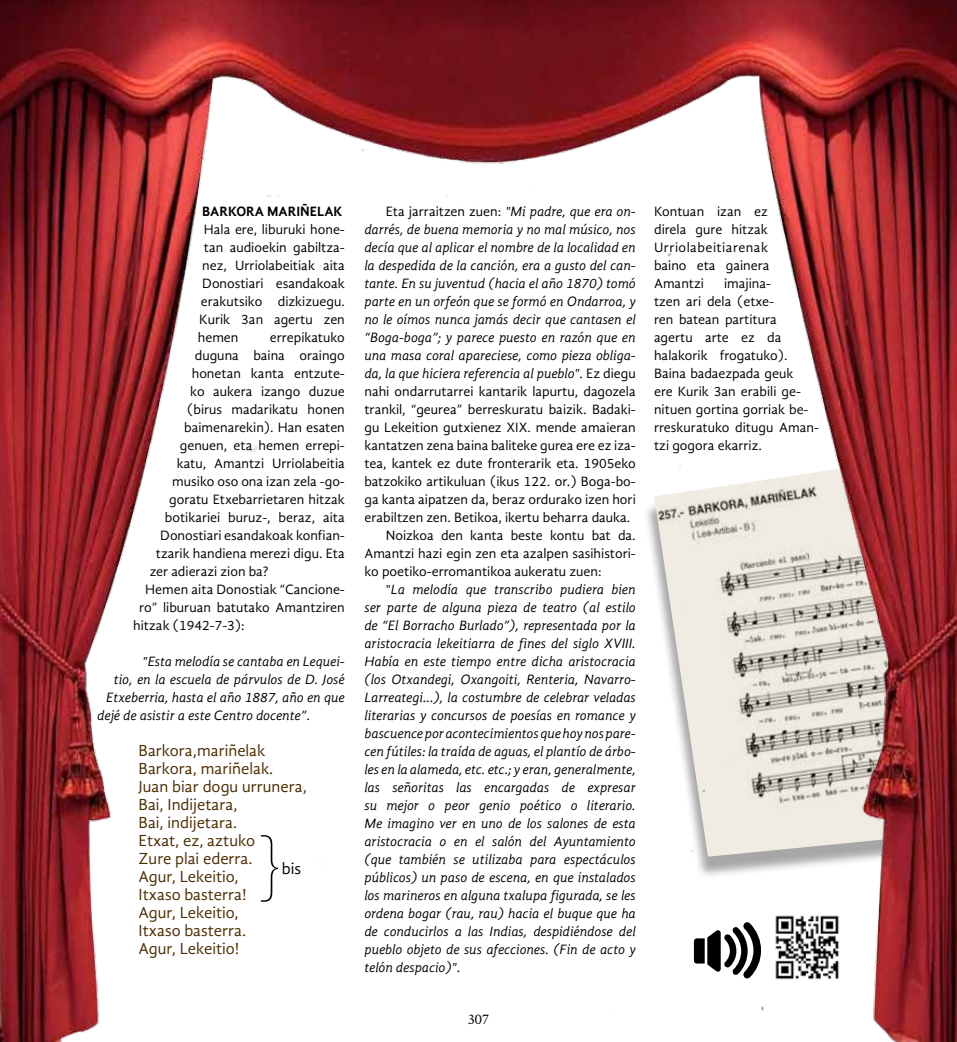
<style>
.page{position:relative;width:957px;height:1042px;background:#fff}
.page>*{position:absolute;margin:0;border:0;box-sizing:border-box;transform-origin:0 0}
.t1{font:200 75px "Avenir Next";color:#000}
.t2{font:16.5px/18px "Gandhi Sans";color:#4b2c00}
.t3{font:16.5px "Gandhi Sans";color:#000}
.t4{font:15px "Crimson Text";color:#000}
.t5{font:italic 13.95px "Gandhi Sans";color:#000}
.t6{font:13.95px/18px "Gandhi Sans";color:#000;text-align:justify}
.t7{font:700 13.95px "Gandhi Sans";color:#000}
.s1{font-style:normal}
.s2{font-style:italic}
</style>
<div class="page">
<img style="left:0;top:0;width:957px;height:1042px">
<svg style="left:694px;top:922px;width:67px;height:56px"></svg>
<img style="left:766px;top:906px;width:81px;height:82px">
<p class="t7" style="left:202px;top:203px;width:142px">BARKORA MARIÑELAK</p>
<p class="t6" style="left:204px;top:220px;width:142px">Hala ere, liburuki hone-</p>
<p class="t6" style="left:204px;top:238px;width:143px">tan audioekin gabiltza-</p>
<p class="t6" style="left:202px;top:256px;width:144px">nez, Urriolabeitiak aita</p>
<p class="t6" style="left:202px;top:274px;width:144px">Donostiari esandakoak</p>
<p class="t6" style="left:201px;top:292px;width:146px">erakutsiko dizkizuegu.</p>
<p class="t6" style="left:199px;top:310px;width:147px">Kurik 3an agertu zen</p>
<p class="t6" style="left:198px;top:328px;width:42px">hemen</p>
<p class="t6" style="left:270px;top:328px;width:76px">errepikatuko</p>
<p class="t6" style="left:195px;top:346px;width:151px">duguna baina oraingo</p>
<p class="t6" style="left:192px;top:364px;width:155px">honetan kanta entzute-</p>
<p class="t6" style="left:190px;top:382px;width:156px">ko aukera izango duzue</p>
<p class="t6" style="left:187px;top:400px;width:159px">(birus madarikatu honen</p>
<p class="t6" style="left:184px;top:418px;width:162px">baimenarekin). Han esaten</p>
<p class="t6" style="left:180px;top:436px;width:167px">genuen, eta hemen errepi-</p>
<p class="t6" style="left:177px;top:454px;width:169px">katu, Amantzi Urriolabeitia</p>
<p class="t6" style="left:172px;top:472px;width:174px">musiko oso ona izan zela -go-</p>
<p class="t6" style="left:169px;top:490px;width:177px">goratu Etxebarrietaren hitzak</p>
<p class="t6" style="left:165px;top:508px;width:182px">botikariei buruz-, beraz, aita</p>
<p class="t6" style="left:160px;top:526px;width:186px">Donostiari esandakoak konfian-</p>
<p class="t6" style="left:156px;top:544px;width:191px">tzarik handiena merezi digu. Eta</p>
<p class="t6" style="left:150px;top:562px;width:120px">zer adierazi zion ba?</p>
<p class="t6" style="left:145px;top:580px;width:201px">Hemen aita Donostiak “Cancione-</p>
<p class="t6" style="left:139px;top:598px;width:207px">ro” liburuan batutako Amantziren</p>
<p class="t6" style="left:133px;top:616px;width:113px">hitzak (1942-7-3):</p>
<p class="t5" style="left:143px;top:653px;width:204px">"Esta melodía se cantaba en Lequei-</p>
<p class="t5" style="left:114px;top:671px;width:232px">tio, en la escuela de párvulos de D. José</p>
<p class="t5" style="left:106px;top:689px;width:240px">Etxeberria, hasta el año 1887, año en que</p>
<p class="t5" style="left:97px;top:707px;width:214px">dejé de asistir a este Centro docente”<span class="s1">.</span></p>
<p class="t2" style="left:139px;top:741px;width:170px">Barkora,mariñelak<br>Barkora, mariñelak.<br>Juan biar dogu urrunera,<br>Bai, Indijetara,<br>Bai, indijetara.<br>Etxat, ez, aztuko<br>Zure plai ederra.<br>Agur, Lekeitio,<br>Itxaso basterra!<br>Agur, Lekeitio,<br>Itxaso basterra.<br>Agur, Lekeitio!</p>
<h1 class="t1" style="left:256px;top:800px;width:24px">}</h1>
<p class="t3" style="left:282px;top:859px;width:21px">bis</p>
<p class="t6" style="left:386px;top:202px;width:252px">Eta jarraitzen zuen: <span class="s2">"Mi padre, que era on-</span></p>
<p class="t5" style="left:364px;top:221px;width:273px">darrés, de buena memoria y no mal músico, nos</p>
<p class="t5" style="left:364px;top:239px;width:273px">decía que al aplicar el nombre de la localidad en</p>
<p class="t5" style="left:364px;top:257px;width:273px">la despedida de la canción, era a gusto del can-</p>
<p class="t5" style="left:364px;top:275px;width:273px">tante. En su juventud (hacia el año 1870) tomó</p>
<p class="t5" style="left:364px;top:293px;width:273px">parte en un orfeón que se formó en Ondarroa, y</p>
<p class="t5" style="left:364px;top:311px;width:273px">no le oímos nunca jamás decir que cantasen el</p>
<p class="t5" style="left:364px;top:329px;width:273px">“Boga-boga”; y parece puesto en razón que en</p>
<p class="t5" style="left:364px;top:347px;width:273px">una masa coral apareciese, como pieza obliga-</p>
<p class="t5" style="left:364px;top:365px;width:273px">da, la que hiciera referencia al pueblo". <span class="s1">Ez diegu</span></p>
<p class="t6" style="left:364px;top:382px;width:273px">nahi ondarrutarrei kantarik lapurtu, dagozela</p>
<p class="t6" style="left:364px;top:400px;width:273px">trankil, “geurea” berreskuratu baizik. Badaki-</p>
<p class="t6" style="left:364px;top:418px;width:273px">gu Lekeition gutxienez XIX. mende amaieran</p>
<p class="t6" style="left:364px;top:436px;width:273px">kantatzen zena baina baliteke gurea ere ez iza-</p>
<p class="t6" style="left:364px;top:454px;width:273px">tea, kantek ez dute fronterarik eta. 1905eko</p>
<p class="t6" style="left:364px;top:472px;width:273px">batzokiko artikuluan (ikus 122. or.) Boga-bo-</p>
<p class="t6" style="left:364px;top:490px;width:273px">ga kanta aipatzen da, beraz ordurako izen hori</p>
<p class="t6" style="left:364px;top:508px;width:267px">erabiltzen zen. Betikoa, ikertu beharra dauka.</p>
<p class="t6" style="left:386px;top:526px;width:252px">Noizkoa den kanta beste kontu bat da.</p>
<p class="t6" style="left:364px;top:544px;width:273px">Amantzi hazi egin zen eta azalpen sasihistori-</p>
<p class="t6" style="left:364px;top:562px;width:239px">ko poetiko-erromantikoa aukeratu zuen:</p>
<p class="t5" style="left:386px;top:581px;width:252px"><span class="s1">"</span>La melodía que transcribo pudiera bien</p>
<p class="t5" style="left:364px;top:599px;width:273px">ser parte de alguna pieza de teatro (al estilo</p>
<p class="t5" style="left:364px;top:617px;width:273px">de “El Borracho Burlado”), representada por la</p>
<p class="t5" style="left:364px;top:635px;width:273px">aristocracia lekeitiarra de fines del siglo XVIII.</p>
<p class="t5" style="left:364px;top:653px;width:273px">Había en este tiempo entre dicha aristocracia</p>
<p class="t5" style="left:364px;top:671px;width:273px">(los Otxandegi, Oxangoiti, Renteria, Navarro-</p>
<p class="t5" style="left:364px;top:689px;width:273px">Larreategi...), la costumbre de celebrar veladas</p>
<p class="t5" style="left:364px;top:707px;width:273px">literarias y concursos de poesías en romance y</p>
<p class="t5" style="left:364px;top:725px;width:273px">bascuence por acontecimientos que hoy nos pare-</p>
<p class="t5" style="left:364px;top:743px;width:273px">cen fútiles: la traída de aguas, el plantío de árbo-</p>
<p class="t5" style="left:364px;top:761px;width:273px">les en la alameda, etc. etc.; y eran, generalmente,</p>
<p class="t5" style="left:364px;top:779px;width:273px">las señoritas las encargadas de expresar</p>
<p class="t5" style="left:364px;top:797px;width:273px">su mejor o peor genio poético o literario.</p>
<p class="t5" style="left:364px;top:815px;width:273px">Me imagino ver en uno de los salones de esta</p>
<p class="t5" style="left:364px;top:833px;width:273px">aristocracia o en el salón del Ayuntamiento</p>
<p class="t5" style="left:364px;top:851px;width:273px">(que también se utilizaba para espectáculos</p>
<p class="t5" style="left:364px;top:869px;width:273px">públicos) un paso de escena, en que instalados</p>
<p class="t5" style="left:364px;top:887px;width:273px">los marineros en alguna txalupa figurada, se les</p>
<p class="t5" style="left:364px;top:905px;width:273px">ordena bogar (rau, rau) hacia el buque que ha</p>
<p class="t5" style="left:364px;top:923px;width:273px">de conducirlos a las Indias, despidiéndose del</p>
<p class="t5" style="left:364px;top:941px;width:273px">pueblo objeto de sus afecciones. (Fin de acto y</p>
<p class="t5" style="left:364px;top:959px;width:98px">telón despacio)".</p>
<p class="t4" style="left:468px;top:1009px;width:23px">307</p>
<p class="t6" style="left:654px;top:202px;width:117px">Kontuan izan ez direla gure hitzak Urriolabeitiarenak baino eta gainera Amantzi</p>
<p class="t6" style="left:654px;top:274px;width:166px;text-align:left;text-indent:70px">imajina-<br>tzen ari dela (etxe-<br>ren batean partitura agertu arte ez da halakorik frogatuko).<br>Baina badaezpada geuk<br>ere Kurik 3an erabili ge&shy;nituen gortina gorriak be&shy;rreskuratuko ditugu Aman&shy;tzi gogora ekarriz.</p>
</div>
